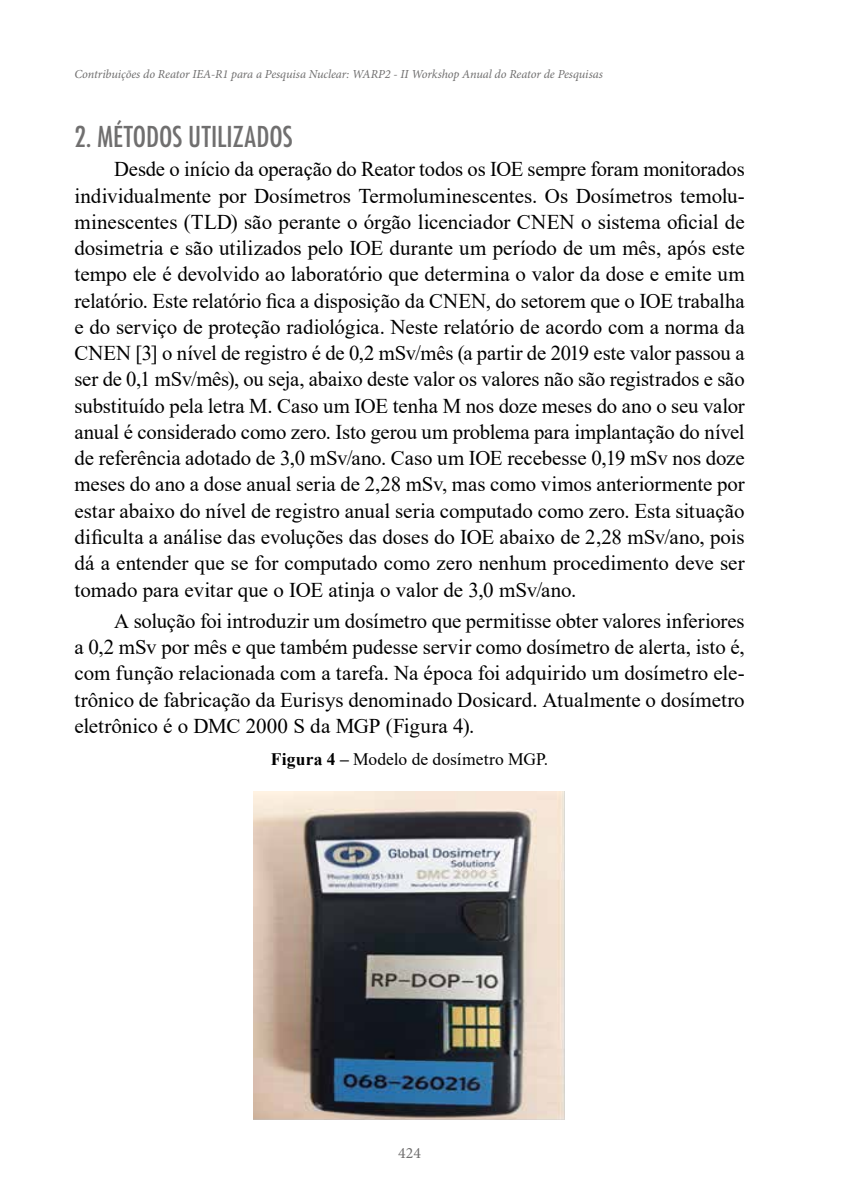
<style>
.page{position:relative;width:844px;height:1191px;background:#fff}
.page>*{position:absolute;margin:0;border:0;box-sizing:border-box;transform-origin:0 0}
.t1{font:condensed 28px "Futura Std";letter-spacing:.005em;color:#706f6f}
.t2{font:21px/26.2px "Times New Roman";letter-spacing:-.005em;color:#000;text-align:justify}
.t3{font:17.5px "Times New Roman";letter-spacing:.005em;color:#000}
.t4{font:15.75px "Minion Pro";color:#706f6f}
.t5{font:italic 12.25px "Minion Pro";letter-spacing:-.01em;color:#706f6f}
.s1{font-weight:700}
</style>
<div class="page">
<img style="left:254px;top:791px;width:311px;height:329px">
<p class="t5" style="left:74px;top:66px;width:530px">Contribuições do Reator IEA-R1 para a Pesquisa Nuclear: WARP2 - II Workshop Anual do Reator de Pesquisas</p>
<h1 class="t1" style="left:74px;top:120px;width:220px">2. MÉTODOS UTILIZADOS</h1>
<p class="t2" style="left:74px;top:155px;width:671px;text-indent:40px">Desde o início da operação do Reator todos os IOE sempre foram monitorados individualmente por Dosímetros Termoluminescentes. Os Dosímetros temolu&shy;minescentes (TLD) são perante o órgão licenciador CNEN o sistema oficial de dosimetria e são utilizados pelo IOE durante um período de um mês, após este tempo ele é devolvido ao laboratório que determina o valor da dose e emite um relatório. Este relatório fica a disposição da CNEN, do setorem que o IOE trabalha e do serviço de proteção radiológica. Neste relatório de acordo com a norma da CNEN [3] o nível de registro é de 0,2 mSv/mês (a partir de 2019 este valor passou a ser de 0,1 mSv/mês), ou seja, abaixo deste valor os valores não são registrados e são substituído pela letra M. Caso um IOE tenha M nos doze meses do ano o seu valor anual é considerado como zero. Isto gerou um problema para implantação do nível de referência adotado de 3,0 mSv/ano. Caso um IOE recebesse 0,19 mSv nos doze meses do ano a dose anual seria de 2,28 mSv, mas como vimos anteriormente por estar abaixo do nível de registro anual seria computado como zero. Esta situação dificulta a análise das evoluções das doses do IOE abaixo de 2,28 mSv/ano, pois dá a entender que se for computado como zero nenhum procedimento deve ser tomado para evitar que o IOE atinja o valor de 3,0 mSv/ano.</p>
<p class="t2" style="left:74px;top:607px;width:671px;text-indent:40px">A solução foi introduzir um dosímetro que permitisse obter valores inferiores a 0,2 mSv por mês e que também pudesse servir como dosímetro de alerta, isto é, com função relacionada com a tarefa. Na época foi adquirido um dosímetro ele&shy;trônico de fabricação da Eurisys denominado Dosicard. Atualmente o dosímetro eletrônico é o DMC 2000 S da MGP (Figura 4).</p>
<p class="t3" style="left:271px;top:747px;width:279px"><span class="s1">Figura 4 –</span> Modelo de dosímetro MGP.</p>
<p class="t4" style="left:398px;top:1142px;width:24px">424</p>
</div>
